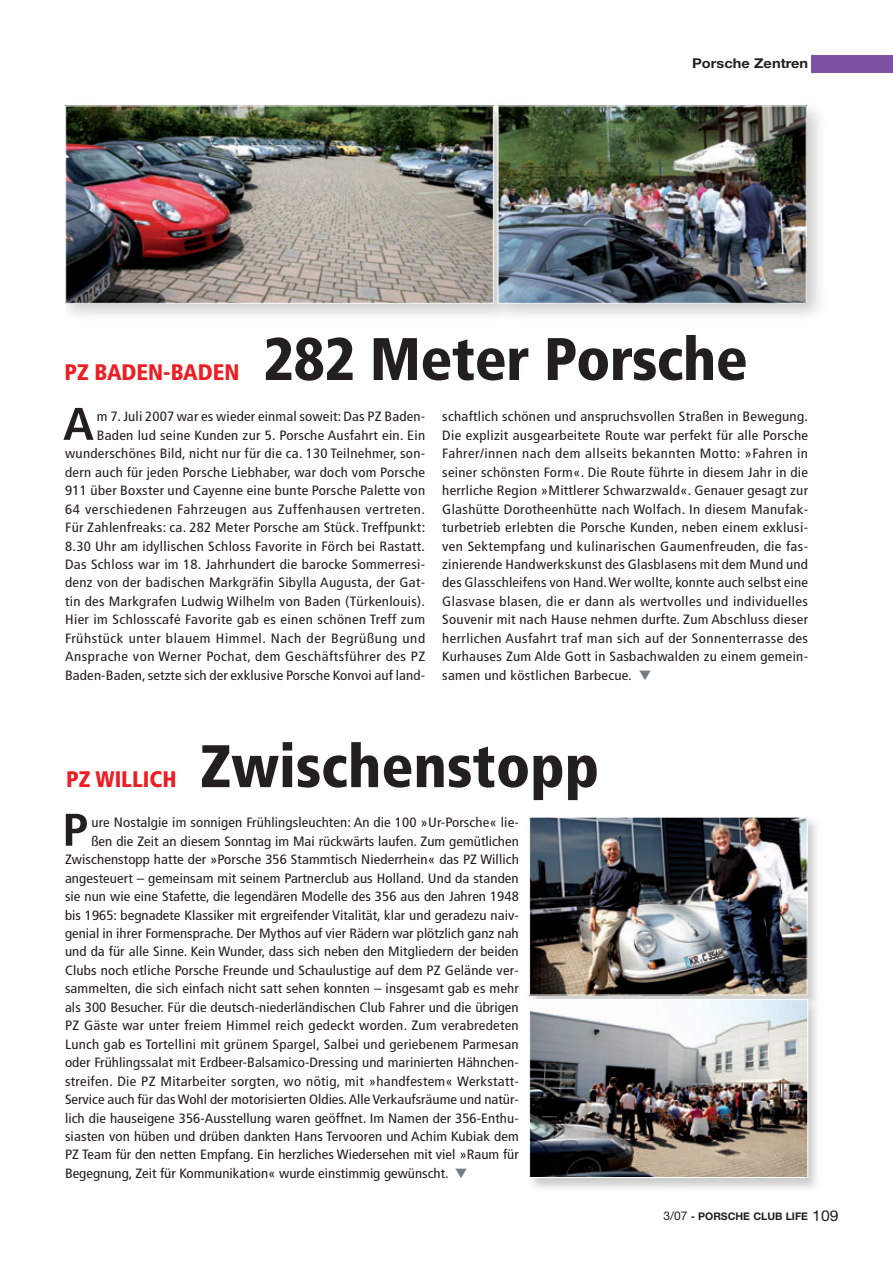
<style>
.page{position:relative;width:893px;height:1266px;background:#fff}
.page>*{position:absolute;margin:0;border:0;box-sizing:border-box;transform-origin:0 0}
.t1{font:900 condensed 60px "Frutiger";letter-spacing:-.005em;color:#231f20}
.t2{font:700 condensed 45.75px "Frutiger";color:#231f20;scale:1.1 1}
.t3{font:900 condensed 22.5px "Frutiger";color:#ee1d23}
.t4{font:condensed 13.5px/18.5px "Frutiger";letter-spacing:.01em;color:#231f20;text-align:right;scale:1.1 1}
.t5{font:700 13.5px "Helvetica Neue LT";color:#231f20;scale:1.08 1}
.t6{font:700 10.5px "Helvetica Neue LT";color:#231f20}
.s1{color:#717d83}
.s2{font-weight:400;font-size:12px}
.s3{font-weight:400;font-size:15px}
</style>
<div class="page">
<img style="left:65px;top:55px;width:827px;height:1134px">
<p class="t5" style="left:692px;top:59px;width:109px">Porsche Zentren</p>
<h3 class="t3" style="left:64px;top:363px;width:177px">PZ BADEN-BADEN</h3>
<h1 class="t1" style="left:263px;top:335px;width:486px">282 Meter Porsche</h1>
<h2 class="t2" style="left:63px;top:406px;width:29px">A</h2>
<p class="t4" style="left:65px;top:409px;width:329px">m 7. Juli 2007 war es wieder einmal soweit: Das PZ Baden-Baden lud seine Kunden zur 5. Porsche Ausfahrt ein. Ein wunderschönes Bild, nicht nur für die ca. 130 Teilnehmer, son&shy;dern auch für jeden Porsche Liebhaber, war doch vom Porsche 911 über Boxster und Cayenne eine bunte Porsche Palette von 64 verschiedenen Fahrzeugen aus Zuffenhausen vertreten.<br>Für Zahlenfreaks: ca. 282 Meter Porsche am Stück. Treffpunkt:<br>8.30 Uhr am idyllischen Schloss Favorite in Förch bei Rastatt.<br>Das Schloss war im 18. Jahrhundert die barocke Sommerresi&shy;denz von der badischen Markgräfin Sibylla Augusta, der Gat&shy;tin des Markgrafen Ludwig Wilhelm von Baden (Türkenlouis).<br>Hier im Schlosscafé Favorite gab es einen schönen Treff zum Frühstück unter blauem Himmel. Nach der Begrüßung und Ansprache von Werner Pochat, dem Geschäftsführer des PZ Baden-Baden, setzte sich der exklusive Porsche Konvoi auf land-</p>
<p class="t4" style="left:442px;top:409px;width:334px;text-align:justify">schaftlich schönen und anspruchsvollen Straßen in Bewegung.<br>Die explizit ausgearbeitete Route war perfekt für alle Porsche Fahrer/innen nach dem allseits bekannten Motto: »Fahren in seiner schönsten Form«. Die Route führte in diesem Jahr in die herrliche Region »Mittlerer Schwarzwald«. Genauer gesagt zur Glashütte Dorotheenhütte nach Wolfach. In diesem Manufak&shy;turbetrieb erlebten die Porsche Kunden, neben einem exklusi&shy;ven Sektempfang und kulinarischen Gaumenfreuden, die fas&shy;zinierende Handwerkskunst des Glasblasens mit dem Mund und des Glasschleifens von Hand.Wer wollte, konnte auch selbst eine Glasvase blasen, die er dann als wertvolles und individuelles Souvenir mit nach Hause nehmen durfte. Zum Abschluss dieser herrlichen Ausfahrt traf man sich auf der Sonnenterrasse des Kurhauses Zum Alde Gott in Sasbachwalden zu einem gemein&shy;samen und köstlichen Barbecue. <span class="s1">▼</span></p>
<h3 class="t3" style="left:66px;top:770px;width:112px">PZ WILLICH</h3>
<h1 class="t1" style="left:200px;top:742px;width:400px">Zwischenstopp</h1>
<h2 class="t2" style="left:62px;top:811px;width:25px">P</h2>
<p class="t4" style="left:91px;top:814px;width:390px">ure Nostalgie im sonnigen Frühlingsleuchten: An die 100 »Ur-Porsche« lie-</p>
<p class="t4" style="left:91px;top:833px;width:390px">ßen die Zeit an diesem Sonntag im Mai rückwärts laufen. Zum gemütlichen</p>
<p class="t4" style="left:65px;top:851px;width:414px">Zwischenstopp hatte der »Porsche 356 Stammtisch Niederrhein« das PZ Willich</p>
<p class="t4" style="left:65px;top:870px;width:414px">angesteuert – gemeinsam mit seinem Partnerclub aus Holland. Und da standen</p>
<p class="t4" style="left:65px;top:888px;width:414px">sie nun wie eine Stafette, die legendären Modelle des 356 aus den Jahren 1948</p>
<p class="t4" style="left:65px;top:907px;width:414px">bis 1965: begnadete Klassiker mit ergreifender Vitalität, klar und geradezu naiv-</p>
<p class="t4" style="left:65px;top:925px;width:414px">genial in ihrer Formensprache. Der Mythos auf vier Rädern war plötzlich ganz nah</p>
<p class="t4" style="left:65px;top:944px;width:414px">und da für alle Sinne. Kein Wunder, dass sich neben den Mitgliedern der beiden</p>
<p class="t4" style="left:65px;top:962px;width:414px">Clubs noch etliche Porsche Freunde und Schaulustige auf dem PZ Gelände ver-</p>
<p class="t4" style="left:65px;top:981px;width:414px">sammelten, die sich einfach nicht satt sehen konnten – insgesamt gab es mehr</p>
<p class="t4" style="left:65px;top:999px;width:414px">als 300 Besucher. Für die deutsch-niederländischen Club Fahrer und die übrigen</p>
<p class="t4" style="left:65px;top:1017px;width:414px">PZ Gäste war unter freiem Himmel reich gedeckt worden. Zum verabredeten</p>
<p class="t4" style="left:65px;top:1036px;width:414px">Lunch gab es Tortellini mit grünem Spargel, Salbei und geriebenem Parmesan</p>
<p class="t4" style="left:65px;top:1054px;width:414px">oder Frühlingssalat mit Erdbeer-Balsamico-Dressing und marinierten Hähnchen-</p>
<p class="t4" style="left:65px;top:1073px;width:414px">streifen. Die PZ Mitarbeiter sorgten, wo nötig, mit »handfestem« Werkstatt-</p>
<p class="t4" style="left:65px;top:1091px;width:414px">Service auch für das Wohl der motorisierten Oldies.Alle Verkaufsräume und natür-</p>
<p class="t4" style="left:65px;top:1110px;width:414px">lich die hauseigene 356-Ausstellung waren geöffnet. Im Namen der 356-Enthu-</p>
<p class="t4" style="left:65px;top:1128px;width:414px">siasten von hüben und drüben dankten Hans Tervooren und Achim Kubiak dem</p>
<p class="t4" style="left:65px;top:1147px;width:414px">PZ Team für den netten Empfang. Ein herzliches Wiedersehen mit viel »Raum für</p>
<p class="t4" style="left:65px;top:1165px;width:367px">Begegnung, Zeit für Kommunikation« wurde einstimmig gewünscht. <span class="s1">▼</span></p>
<p class="t6" style="left:663px;top:1213px;width:177px"><span class="s2">3/07</span> - PORSCHE CLUB LIFE <span class="s3">109</span></p>
</div>
